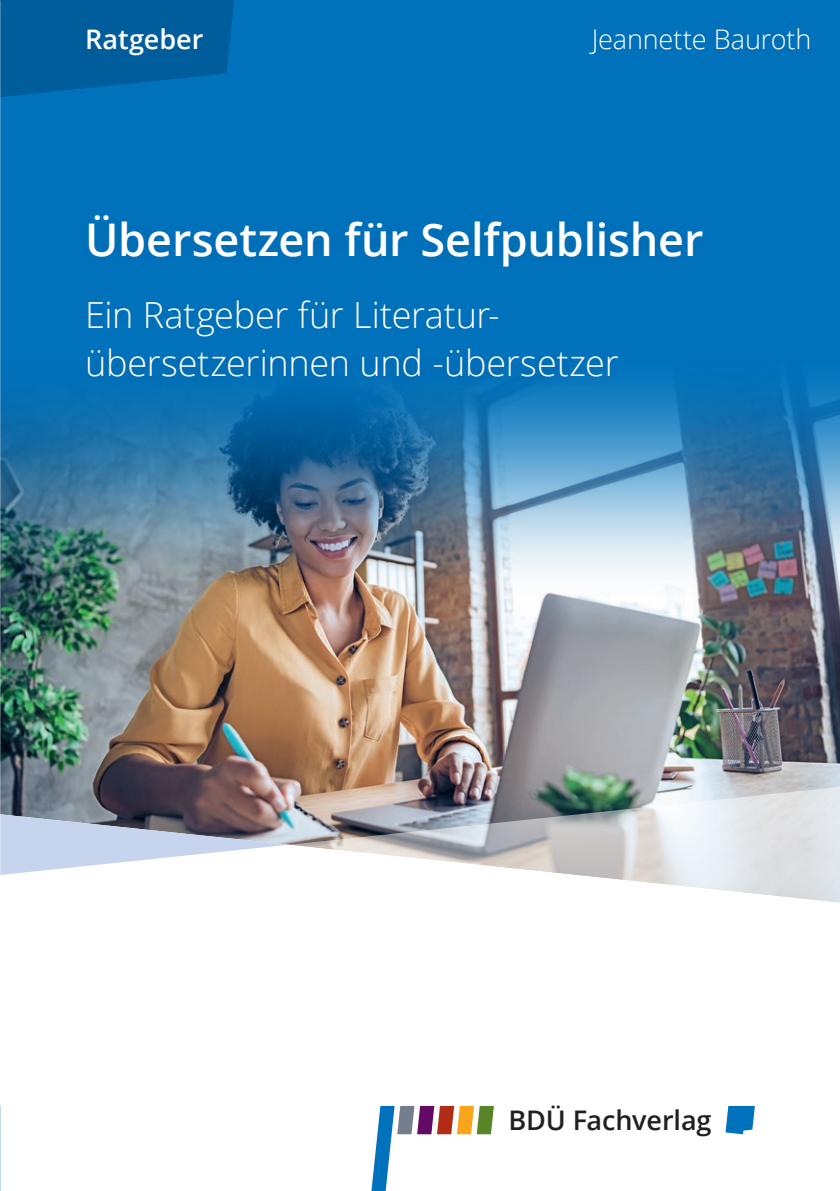
<style>
.page{position:relative;width:840px;height:1191px;background:#fff}
.page>*{position:absolute;margin:0;border:0;box-sizing:border-box;transform-origin:0 0}
.t1{font:600 45px "Open Sans";letter-spacing:-.005em;color:#fff}
.t2{font:300 36px/48px "Open Sans";letter-spacing:-.005em;color:#fff}
.t3{font:300 27px "Open Sans";letter-spacing:-.005em;color:#fff}
.t4{font:600 27px "Open Sans";letter-spacing:-.005em;color:#231f20}
.t5{font:600 27px "Open Sans";color:#fff}
</style>
<div class="page">
<div style="left:0;top:0;width:839px;height:1191px;background:#0072bc"></div>
<img style="left:0;top:340px;width:839px;height:474px">
<div style="left:0;top:875px;width:839px;height:316px;background:#fff"></div>
<img style="left:289px;top:770px;width:550px;height:149px">
<svg style="left:0;top:814px;width:289px;height:61px;background:#bdc3d1"></svg>
<svg style="left:725px;top:1106px;width:29px;height:28px"></svg>
<div style="left:73px;top:200px;width:644px;height:192px;background:#0071bb"></div>
<svg style="left:0;top:0;width:234px;height:97px;background:#0060a0"></svg>
<svg style="left:371px;top:1106px;width:122px;height:85px;background:#cccfd2"></svg>
<p class="t5" style="left:85px;top:21px;width:120px">Ratgeber</p>
<p class="t3" style="left:591px;top:21px;width:221px">Jeannette Bauroth</p>
<p class="t1" style="left:85px;top:209px;width:619px">Übersetzen für Selfpublisher</p>
<p class="t2" style="left:85px;top:290px;width:534px">Ein Ratgeber für Literatur&shy;übersetzerinnen und -übersetzer</p>
<p class="t4" style="left:508px;top:1101px;width:204px">BDÜ Fachverlag</p>
</div>
